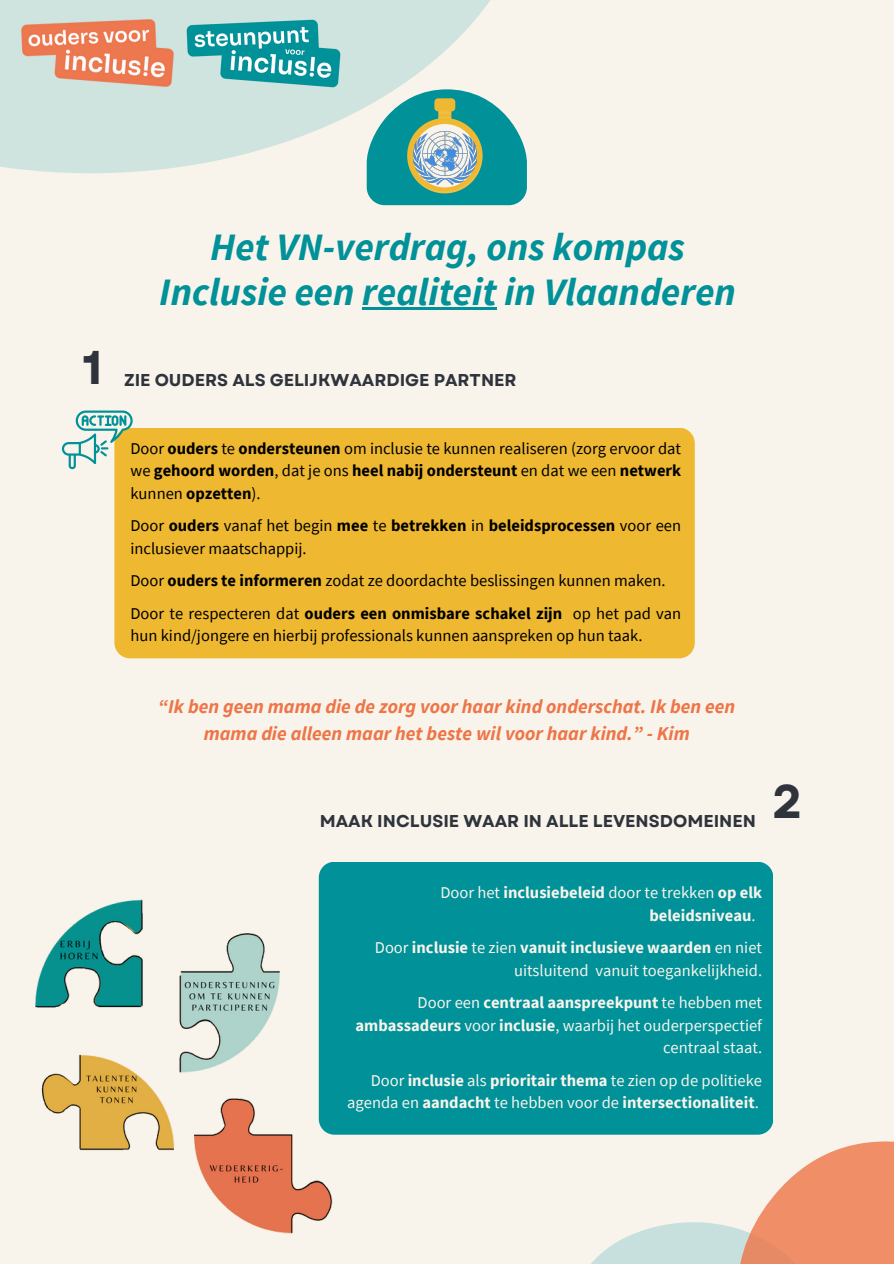
<style>
.page{position:relative;width:894px;height:1264px;background:#fff}
.page>*{position:absolute;margin:0;border:0;box-sizing:border-box;transform-origin:0 0}
.t1{font:700 47.25px "Garet";color:#2e333c}
.t2{font:italic 700 38.7px "Source Sans Pro";color:#009199}
.t3{font:italic 700 19.5px/27px "Source Sans Pro";color:#ee7548;text-align:center}
.t4{font:700 17.1px "Garet";color:#2e333c}
.t5{font:16.5px/22.5px "Source Sans Pro";color:#000}
.t6{font:16.5px/22.5px "Source Sans Pro";color:#f8f4eb;text-align:right}
.t7{font:700 16.5px/22.5px "Source Sans Pro";color:#f8f4eb}
.s1{font-weight:700}
.s2{font-weight:400}
</style>
<div class="page">
<div style="left:0;top:0;width:893px;height:1263px;background:#f8f4eb"></div>
<svg style="left:592px;top:1141px;width:301px;height:122px"></svg>
<svg style="left:0;top:0;width:527px;height:173px;fill:#cfe3df"></svg>
<div style="left:114px;top:427px;width:580px;height:231px;background:#eeb830;border-radius:16px"></div>
<div style="left:319px;top:861px;width:454px;height:273px;background:#009199;border-radius:16px"></div>
<img style="left:35px;top:899px;width:108px;height:109px">
<img style="left:41px;top:1054px;width:123px;height:97px">
<img style="left:164px;top:1096px;width:172px;height:138px">
<img style="left:179px;top:933px;width:101px;height:140px">
<img style="left:19px;top:17px;width:156px;height:72px">
<img style="left:186px;top:18px;width:154px;height:70px">
<svg style="left:62px;top:410px;width:71px;height:59px"></svg>
<svg style="left:366px;top:89px;width:160px;height:116px"></svg>
<img style="left:414px;top:132px;width:62px;height:52px">
<hr style="left:362px;top:307px;width:134px;height:3px;background:#009199">
<p class="t1" style="left:82px;top:333px;width:22px">1</p>
<p class="t2" style="left:210px;top:221px;width:476px">Het VN-verdrag, ons kompas</p>
<p class="t2" style="left:159px;top:267px;width:578px">Inclusie een realiteit in Vlaanderen</p>
<p class="t4" style="left:124px;top:368px;width:394px">ZIE OUDERS ALS GELIJKWAARDIGE PARTNER</p>
<p class="t5" style="left:130px;top:436px;width:552px;text-align:justify">Door <span class="s1">ouders</span> te <span class="s1">ondersteunen</span> om inclusie te kunnen realiseren (zorg ervoor dat we <span class="s1">gehoord worden</span>, dat je ons <span class="s1">heel nabij ondersteunt</span> en dat we een <span class="s1">netwerk </span>kunnen <span class="s1">opzetten</span>).</p>
<p class="t5" style="left:130px;top:514px;width:552px">Door <span class="s1">ouders</span> vanaf het begin <span class="s1">mee</span> te <span class="s1">betrekken</span> in <span class="s1">beleidsprocessen</span> voor een inclusiever maatschappij.</p>
<p class="t5" style="left:130px;top:569px;width:536px">Door <span class="s1">ouders te informeren</span> zodat ze doordachte beslissingen kunnen maken.</p>
<h2 class="t5" style="left:130px;top:601px;width:552px">Door te respecteren dat <span class="s1">ouders een onmisbare schakel zijn</span> op het pad van hun kind/jongere en hierbij professionals kunnen aanspreken op hun taak.</h2>
<h3 class="t3" style="left:158px;top:692px;width:578px">“Ik ben geen mama die de zorg voor haar kind onderschat. Ik ben een mama die alleen maar het beste wil voor haar kind.” - Kim</h3>
<p class="t4" style="left:319px;top:809px;width:437px">MAAK INCLUSIE WAAR IN ALLE LEVENSDOMEINEN</p>
<p class="t1" style="left:771px;top:767px;width:32px">2</p>
<p class="t7" style="left:649px;top:881px;width:114px;text-indent:-209px"><span class="s2">Door het</span> inclusiebeleid <span class="s2">door te trekken</span> op elk beleidsniveau<span class="s2">.</span></p>
<p class="t6" style="left:375px;top:936px;width:388px">Door <span class="s1">inclusie</span> te zien <span class="s1">vanuit inclusieve waarden</span> en niet uitsluitend vanuit toegankelijkheid.</p>
<p class="t6" style="left:355px;top:991px;width:408px">Door een <span class="s1">centraal aanspreekpunt</span> te hebben met <span class="s1">ambassadeurs</span> voor <span class="s1">inclusie</span>, waarbij het ouderperspectief centraal staat.</p>
<p class="t7" style="left:347px;top:1068px;width:416px;text-align:right"><span class="s2">Door</span> inclusie <span class="s2">als</span> prioritair thema <span class="s2">te zien op de politieke agenda en</span> aandacht <span class="s2">te hebben voor de</span> intersectionaliteit<span class="s2">.</span></p>
</div>
